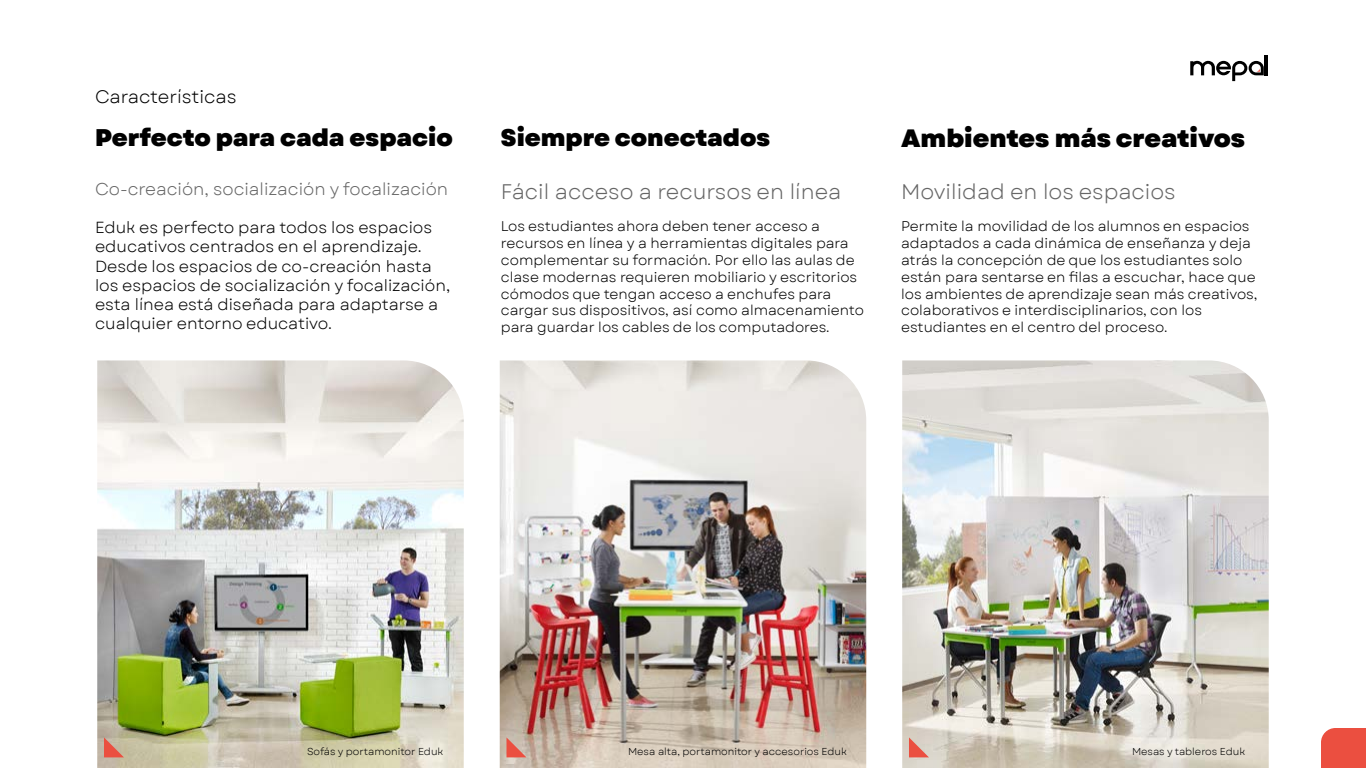
<style>
.page{position:relative;width:1366px;height:768px;background:#fff}
.page>*{position:absolute;margin:0;border:0;box-sizing:border-box;transform-origin:0 0}
.t1{font:800 25px "Garet";color:#000}
.t2{font:800 24px "Garet";color:#000}
.t3{font:21px "Garet";color:#666}
.t4{font:18px "Garet";color:#000}
.t5{font:17px "Garet";color:#666}
.t6{font:16px/19.2px "Garet";color:#000}
.t7{font:14px/16.8px "Garet";color:#000}
.t8{font:10px "Garet";color:#000}
</style>
<div class="page">
<div style="left:1321px;top:728px;width:45px;height:40px;background:#eb4f40"></div>
<hr style="left:1265px;top:55px;width:3px;height:20px;background:#000">
<svg style="left:1190px;top:61px;width:74px;height:20px"></svg>
<img style="left:97px;top:360px;width:367px;height:408px">
<img style="left:500px;top:360px;width:366px;height:408px">
<img style="left:902px;top:360px;width:367px;height:408px">
<svg style="left:104px;top:737px;width:20px;height:20px"></svg>
<svg style="left:506px;top:737px;width:20px;height:20px"></svg>
<svg style="left:909px;top:737px;width:20px;height:20px"></svg>
<p class="t4" style="left:95px;top:86px;width:143px">Características</p>
<h2 class="t2" style="left:95px;top:122px;width:359px">Perfecto para cada espacio</h2>
<p class="t5" style="left:95px;top:178px;width:355px">Co-creación, socialización y focalización</p>
<p class="t6" style="left:95px;top:218px;width:357px">Eduk es perfecto para todos los espacios educativos centrados en el aprendizaje.<br>Desde los espacios de co-creación hasta los espacios de socialización y focalización, esta línea está diseñada para adaptarse a cualquier entorno educativo.</p>
<h2 class="t2" style="left:501px;top:122px;width:271px">Siempre conectados</h2>
<h3 class="t3" style="left:501px;top:179px;width:342px">Fácil acceso a recursos en línea</h3>
<p class="t7" style="left:501px;top:219px;width:364px">Los estudiantes ahora deben tener acceso a recursos en línea y a herramientas digitales para complementar su formación. Por ello las aulas de clase modernas requieren mobiliario y escritorios cómodos que tengan acceso a enchufes para cargar sus dispositivos, así como almacenamiento para guardar los cables de los computadores.</p>
<h1 class="t1" style="left:901px;top:122px;width:346px">Ambientes más creativos</h1>
<h3 class="t3" style="left:901px;top:179px;width:276px">Movilidad en los espacios</h3>
<p class="t7" style="left:901px;top:219px;width:358px">Permite la movilidad de los alumnos en espacios adaptados a cada dinámica de enseñanza y deja atrás la concepción de que los estudiantes solo están para sentarse en filas a escuchar, hace que los ambientes de aprendizaje sean más creativos, colaborativos e interdisciplinarios, con los estudiantes en el centro del proceso.</p>
<p class="t8" style="left:307px;top:745px;width:138px">Sofás y portamonitor Eduk</p>
<p class="t8" style="left:628px;top:745px;width:220px">Mesa alta, portamonitor y accesorios Eduk</p>
<p class="t8" style="left:1132px;top:745px;width:115px">Mesas y tableros Eduk</p>
</div>
